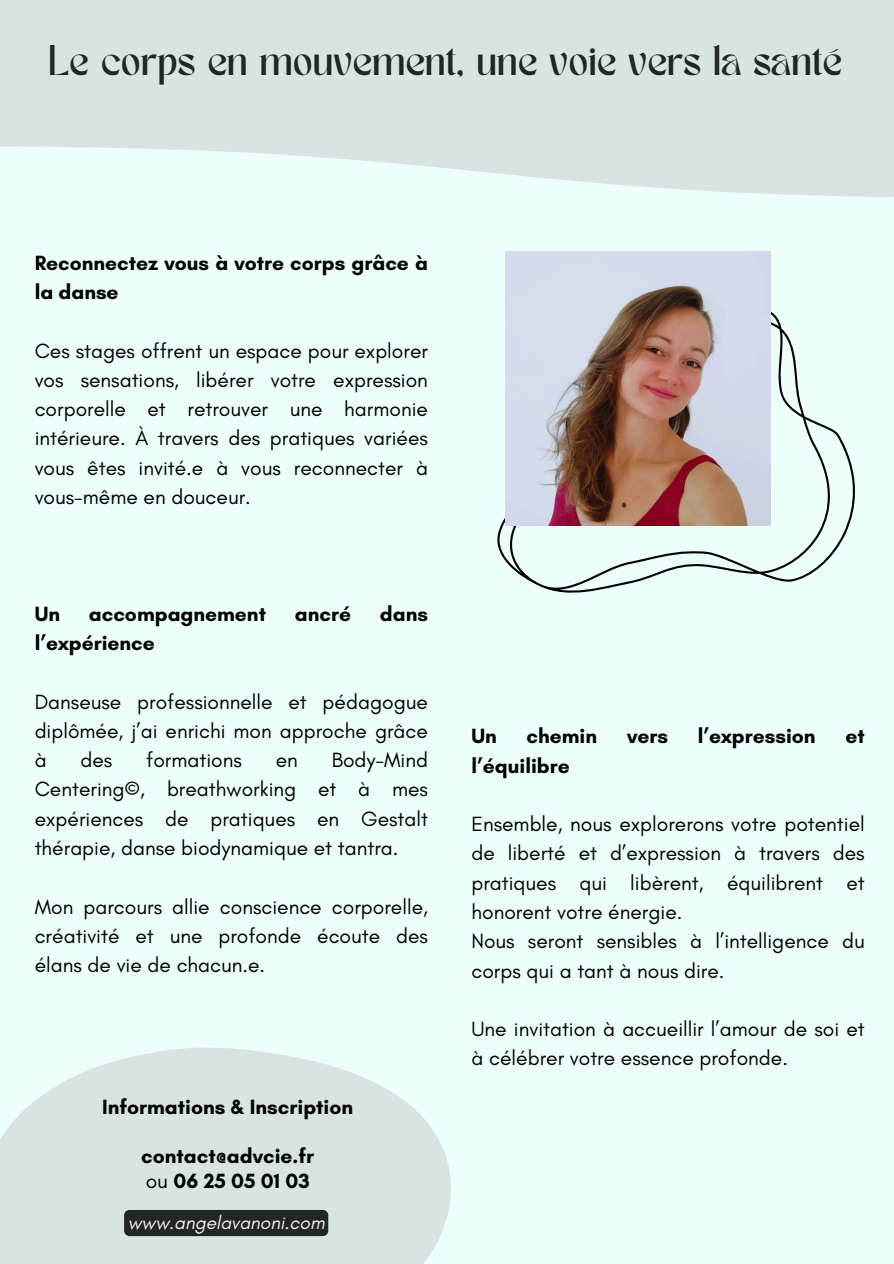
<style>
.page{position:relative;width:894px;height:1264px;background:#fff}
.page>*{position:absolute;margin:0;border:0;box-sizing:border-box;transform-origin:0 0}
.t1{font:30px "TANMERINGUE";color:#212628}
.t2{font:21px/29.2px "Glacial Indifference";color:#000;text-align:justify}
.t3{font:700 21px/29.2px "Glacial Indifference";color:#000}
.t4{font:italic 19.05px "Glacial Indifference";color:#f1f1f1}
.s1{font-weight:400}
</style>
<div class="page">
<div style="left:0;top:0;width:893px;height:1263px;background:#edfffa"></div>
<svg style="left:497px;top:251px;width:358px;height:342px"></svg>
<img style="left:505px;top:251px;width:265px;height:275px">
<div style="left:0;top:0;width:893px;height:136px;background:#d8e4e4"></div>
<svg style="left:0;top:136px;width:893px;height:61px;fill:#d8e4e4"></svg>
<div style="left:0;top:1047px;width:451px;height:216px;background:#d8e4e4"></div>
<div style="left:124px;top:1210px;width:204px;height:26px;background:#212628"></div>
<h1 class="t1" style="left:48px;top:45px;width:795px">Le corps en mouvement, une voie vers la santé</h1>
<h2 class="t3" style="left:35px;top:248px;width:394px">Reconnectez vous à votre corps grâce à la danse</h2>
<p class="t2" style="left:35px;top:335px;width:395px">Ces stages offrent un espace pour explorer vos sensations, libérer votre expression corporelle et retrouver une harmonie intérieure. À travers des pratiques variées vous êtes invité.e à vous reconnecter à vous-même en douceur.</p>
<p class="t3" style="left:35px;top:599px;width:27px">Un</p>
<p class="t3" style="left:89px;top:599px;width:178px">accompagnement</p>
<p class="t3" style="left:295px;top:599px;width:58px">ancré</p>
<p class="t3" style="left:380px;top:599px;width:50px">dans</p>
<p class="t3" style="left:35px;top:628px;width:122px">l’expérience</p>
<p class="t2" style="left:35px;top:686px;width:395px">Danseuse professionnelle et pédagogue diplômée, j’ai enrichi mon approche grâce à</p>
<p class="t2" style="left:35px;top:745px;width:395px;text-indent:297px">Body-Mind Centering©, breathworking et à mes expériences de pratiques en Gestalt thérapie, danse biodynamique et tantra.</p>
<h2 class="t2" style="left:35px;top:891px;width:395px">Mon parcours allie conscience corporelle, créativité et une profonde écoute des élans de vie de chacun.e.</h2>
<p class="t2" style="left:80px;top:745px;width:33px">des</p>
<p class="t2" style="left:146px;top:745px;width:97px">formations</p>
<p class="t2" style="left:275px;top:745px;width:24px">en</p>
<p class="t3" style="left:102px;top:1091px;width:252px">Informations &amp; Inscription</p>
<p class="t3" style="left:141px;top:1141px;width:174px">contact@advcie.fr</p>
<h2 class="t3" style="left:146px;top:1166px;width:165px"><span class="s1">ou</span> 06 25 05 01 03</h2>
<p class="t4" style="left:128px;top:1210px;width:198px">www.angelavanoni.com</p>
<p class="t3" style="left:471px;top:721px;width:27px">Un</p>
<p class="t3" style="left:526px;top:721px;width:72px">chemin</p>
<p class="t3" style="left:626px;top:721px;width:42px">vers</p>
<p class="t3" style="left:697px;top:721px;width:119px">l’expression</p>
<p class="t3" style="left:845px;top:721px;width:21px">et</p>
<p class="t3" style="left:471px;top:750px;width:100px">l’équilibre</p>
<p class="t2" style="left:471px;top:809px;width:395px">Ensemble, nous explorerons votre potentiel de liberté et d’expression à travers des pratiques qui libèrent, équilibrent et honorent votre énergie.</p>
<h2 class="t2" style="left:471px;top:926px;width:394px">Nous seront sensibles à l’intelligence du corps qui a tant à nous dire.</h2>
<p class="t2" style="left:471px;top:1014px;width:395px">Une invitation à accueillir l’amour de soi et à célébrer votre essence profonde.</p>
</div>
